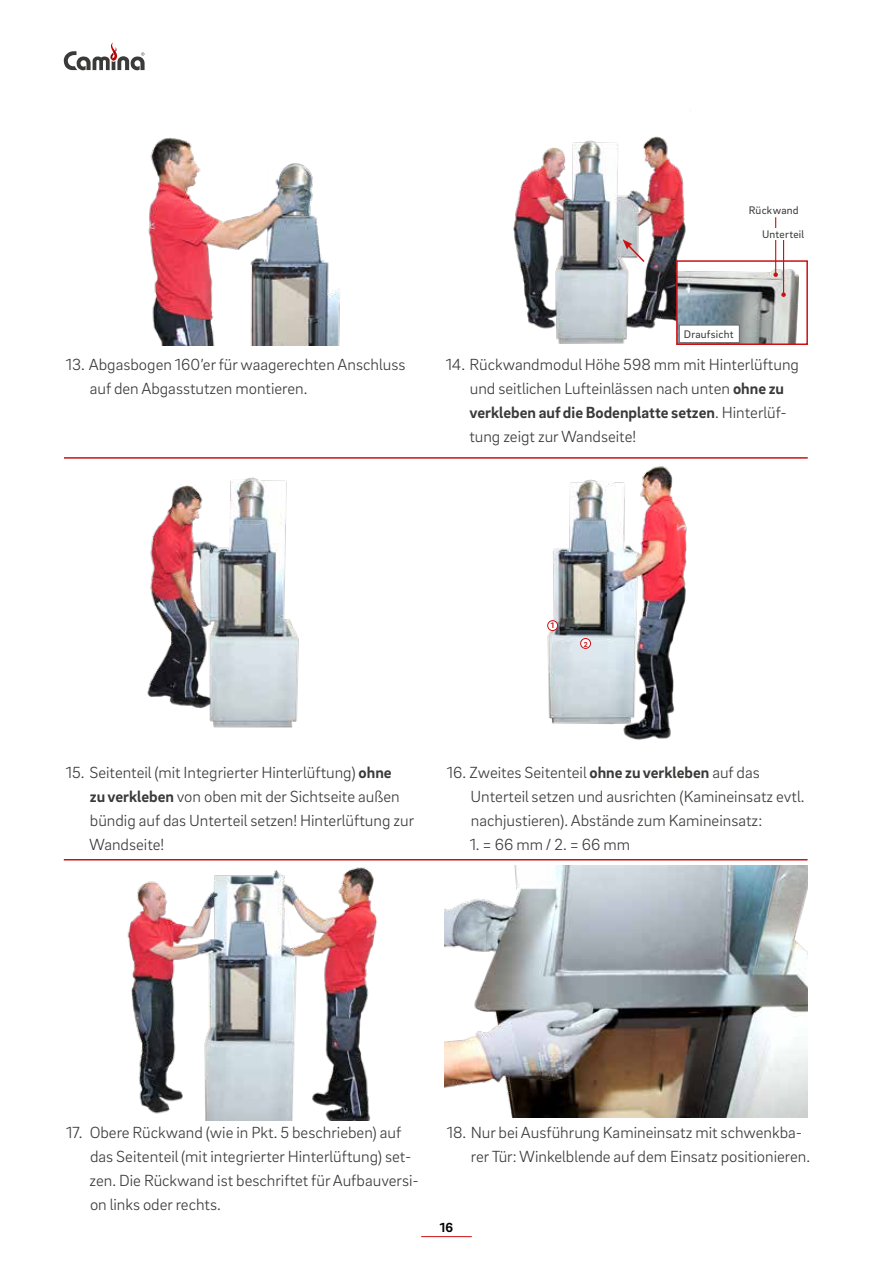
<style>
.page{position:relative;width:893px;height:1263px;background:#fff}
.page>*{position:absolute;margin:0;border:0;box-sizing:border-box;transform-origin:0 0}
.t1{font:300 16.5px/24px "Brix Sans";color:#3a3a39}
.t2{font:700 13.5px "Brix Sans";color:#000}
.t3{font:11.25px/24.8px "Brix Sans";letter-spacing:.02em;color:#3a3a39}
.t4{font:700 8.25px "Brix Sans";color:#cd1013}
.t5{font:700 7.5px "Brix Sans";color:#cd1013}
.s1{font-weight:700}
</style>
<div class="page">
<hr style="left:421px;top:1236px;width:51px;height:1px;background:#cd1013">
<svg style="left:64px;top:43px;width:81px;height:27px"></svg>
<img style="left:148px;top:137px;width:192px;height:209px">
<img style="left:513px;top:136px;width:272px;height:208px">
<svg style="left:623px;top:239px;width:23px;height:24px"></svg>
<hr style="left:775px;top:218px;width:1px;height:57px;background:#cd1013">
<hr style="left:783px;top:240px;width:1px;height:55px;background:#cd1013">
<svg style="left:675px;top:260px;width:133px;height:85px"></svg>
<div style="left:762px;top:229px;width:43px;height:11px;background:#fff"></div>
<img style="left:147px;top:477px;width:152px;height:251px">
<img style="left:547px;top:466px;width:140px;height:274px">
<div style="left:548px;top:621px;width:10px;height:9px;background:#fff;border-radius:50%"></div>
<div style="left:547px;top:620px;width:11px;height:11px;border:1px solid #cd1013;border-radius:50%"></div>
<div style="left:581px;top:638px;width:9px;height:10px;background:#fff;border-radius:50%"></div>
<div style="left:580px;top:638px;width:11px;height:11px;border:1px solid #cd1013;border-radius:50%"></div>
<img style="left:64px;top:860px;width:363px;height:260px">
<img style="left:445px;top:866px;width:363px;height:251px">
<hr style="left:64px;top:457px;width:744px;height:2px;background:#cd1013">
<hr style="left:64px;top:859px;width:744px;height:1px;background:#cd1013">
<p class="t3" style="left:762px;top:197px;width:44px;text-indent:-13px">Rückwand<br>Unterteil</p>
<p class="t3" style="left:684px;top:321px;width:51px">Draufsicht</p>
<p class="t1" style="left:90px;top:352px;width:317px;text-indent:-24px">13. Abgasbogen 160’er für waagerechten Anschluss auf den Abgasstutzen montieren.</p>
<p class="t1" style="left:469px;top:352px;width:331px;text-indent:-24px">14. Rückwandmodul Höhe 598 mm mit Hinterlüftung und seitlichen Lufteinlässen nach unten <span class="s1">ohne zu verkleben auf die Bodenplatte setzen</span>. Hinterlüf&shy;tung zeigt zur Wandseite!</p>
<p class="t4" style="left:551px;top:620px;width:5px">1</p>
<p class="t5" style="left:584px;top:639px;width:5px">2</p>
<p class="t1" style="left:89px;top:760px;width:327px;text-indent:-23px">15. Seitenteil (mit Integrierter Hinterlüftung) <span class="s1">ohne<br>zu verkleben</span> von oben mit der Sichtseite außen bündig auf das Unterteil setzen! Hinterlüftung zur Wandseite!</p>
<p class="t1" style="left:471px;top:760px;width:335px;text-indent:-24px">16. Zweites Seitenteil <span class="s1">ohne zu verkleben</span> auf das<br>Unterteil setzen und ausrichten (Kamineinsatz evtl. nachjustieren). Abstände zum Kamineinsatz:</p>
<p class="t1" style="left:470px;top:832px;width:162px">1. = 66 mm / 2. = 66 mm</p>
<p class="t1" style="left:90px;top:1120px;width:331px;text-indent:-24px">17. Obere Rückwand (wie in Pkt. 5 beschrieben) auf das Seitenteil (mit integrierter Hinterlüftung) set&shy;zen. Die Rückwand ist beschriftet für Aufbauversi&shy;on links oder rechts.</p>
<p class="t1" style="left:471px;top:1120px;width:341px;text-indent:-24px">18. Nur bei Ausführung Kamineinsatz mit schwenkba&shy;rer Tür: Winkelblende auf dem Einsatz positionieren.</p>
<p class="t2" style="left:440px;top:1218px;width:15px">16</p>
</div>
